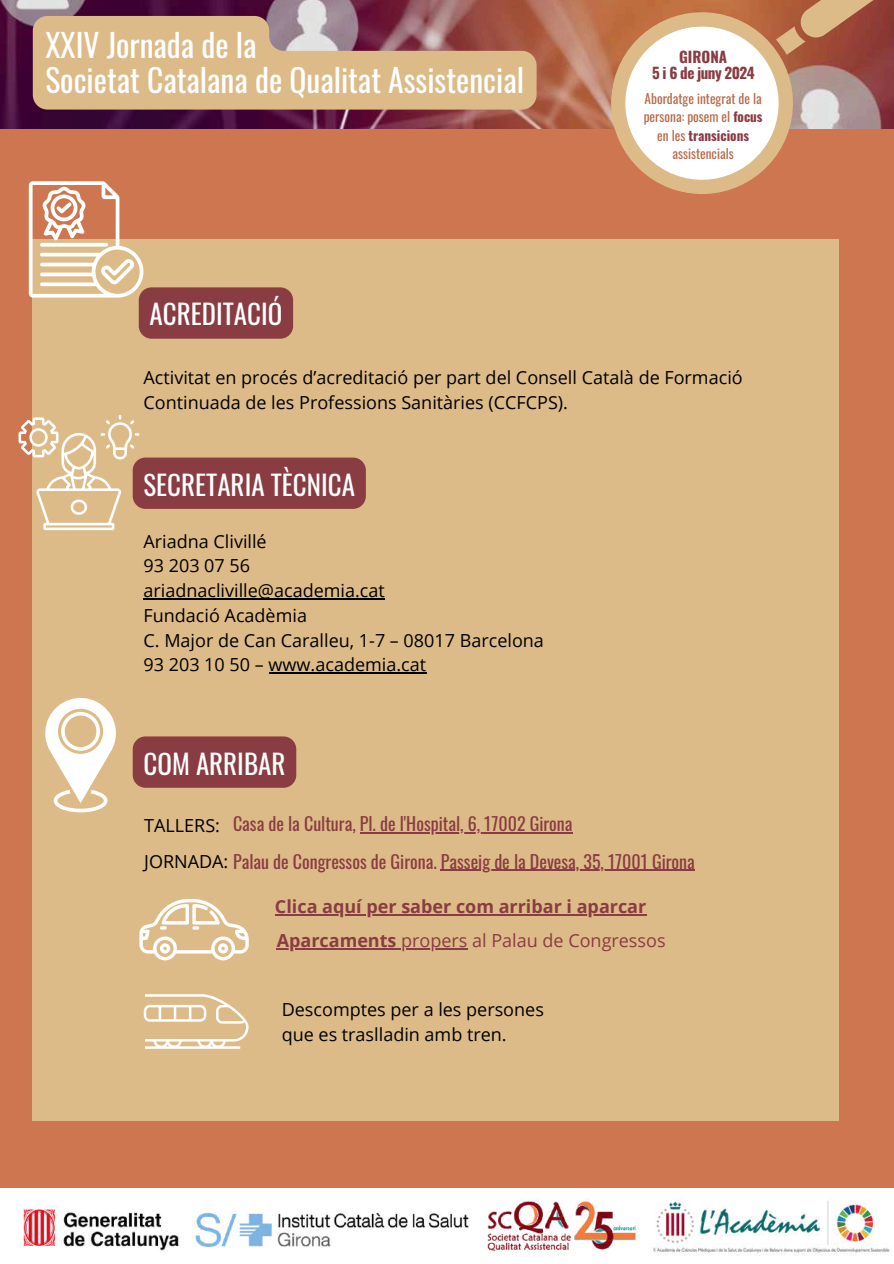
<style>
.page{position:relative;width:894px;height:1264px;background:#fff}
.page>*{position:absolute;margin:0;border:0;box-sizing:border-box;transform-origin:0 0}
.t1{font:31.5px/34.8px "Oswald";color:#fff}
.t2{font:27px "Oswald";color:#fff}
.t3{font:18px/24.8px "Open Sans";color:#000}
.t4{font:18px/37.7px "Oswald";color:#893c42}
.t5{font:700 18px/33.5px "Open Sans";color:#893c42}
.t6{font:700 15.15px/15.6px "Oswald";letter-spacing:-.035em;color:#893c42;text-align:center}
.t7{font:13.35px/18.6px "Oswald";color:#b86b49;text-align:center}
.s1{font-weight:700;color:#893c42}
.s2{font-family:"Open Sans";color:#000}
.s3{font-weight:400}
</style>
<div class="page">
<div style="left:0;top:0;width:893px;height:1263px;background:#cd764f"></div>
<img style="left:0;top:0;width:893px;height:129px">
<svg style="left:33px;top:16px;width:503px;height:94px;fill:#db8"></svg>
<svg style="left:597px;top:0;width:291px;height:194px"></svg>
<div style="left:0;top:1188px;width:893px;height:75px;background:#fff"></div>
<div style="left:32px;top:239px;width:806px;height:881px;background:#db8"></div>
<img style="left:23px;top:1206px;width:156px;height:45px">
<img style="left:195px;top:1211px;width:274px;height:37px">
<img style="left:487px;top:1200px;width:149px;height:52px">
<img style="left:653px;top:1200px;width:237px;height:55px">
<svg style="left:29px;top:181px;width:114px;height:116px"></svg>
<svg style="left:19px;top:415px;width:120px;height:115px"></svg>
<svg style="left:45px;top:697px;width:71px;height:115px"></svg>
<svg style="left:139px;top:899px;width:109px;height:61px"></svg>
<svg style="left:144px;top:994px;width:104px;height:54px"></svg>
<hr style="left:143px;top:598px;width:242px;height:1px;background:#000">
<hr style="left:268px;top:672px;width:158px;height:1px;background:#000">
<div style="left:139px;top:287px;width:154px;height:52px;background:#893c42;border-radius:13px"></div>
<div style="left:133px;top:457px;width:233px;height:52px;background:#893c42;border-radius:13px"></div>
<div style="left:133px;top:736px;width:163px;height:51px;background:#893c42;border-radius:13px"></div>
<hr style="left:360px;top:832px;width:212px;height:1px;background:#893c42">
<hr style="left:441px;top:869px;width:253px;height:1px;background:#893c42">
<hr style="left:275px;top:914px;width:371px;height:1px;background:#893c42">
<hr style="left:276px;top:948px;width:125px;height:1px;background:#893c42">
<hr style="left:401px;top:948px;width:66px;height:1px;background:#893c42">
<h1 class="t1" style="left:45px;top:27px;width:480px">XXIV Jornada de la<br>Societat Catalana de Qualitat Assistencial</h1>
<h2 class="t2" style="left:149px;top:293px;width:134px">ACREDITACIÓ</h2>
<p class="t6" style="left:652px;top:48px;width:104px">GIRONA<br>5 i 6 de juny 2024</p>
<p class="t7" style="left:643px;top:88px;width:120px">Abordatge integrat de la persona: posem el <span class="s1">focus </span>en les <span class="s1">transicions </span>assistencials</p>
<p class="t3" style="left:143px;top:365px;width:600px">Activitat en procés d’acreditació per part del Consell Català de Formació<br>Continuada de les Professions Sanitàries (CCFCPS).</p>
<h2 class="t2" style="left:143px;top:463px;width:213px">SECRETARIA TÈCNICA</h2>
<p class="t3" style="left:143px;top:528px;width:402px">Ariadna Clivillé<br>93 203 07 56<br>ariadnacliville@academia.cat<br>Fundació Acadèmia<br>C. Major de Can Caralleu, 1-7 – 08017 Barcelona<br>93 203 10 50 – www.academia.cat</p>
<h2 class="t2" style="left:143px;top:742px;width:143px">COM ARRIBAR</h2>
<p class="t4" style="left:144px;top:804px;width:552px;text-indent:89px">Casa de la Cultura, Pl. de l'Hospital, 6, 17002 Girona<br><span class="s2">JORNADA:</span> Palau de Congressos de Girona. Passeig de la Devesa, 35, 17001 Girona</p>
<p class="t3" style="left:144px;top:812px;width:77px">TALLERS:</p>
<p class="t5" style="left:275px;top:889px;width:392px">Clica aquí per saber com arribar i aparcar<br>Aparcaments <span class="s3">propers al Palau de Congressos</span></p>
<p class="t3" style="left:281px;top:996px;width:264px">Descomptes per a les persones que es traslladin amb tren.</p>
</div>
